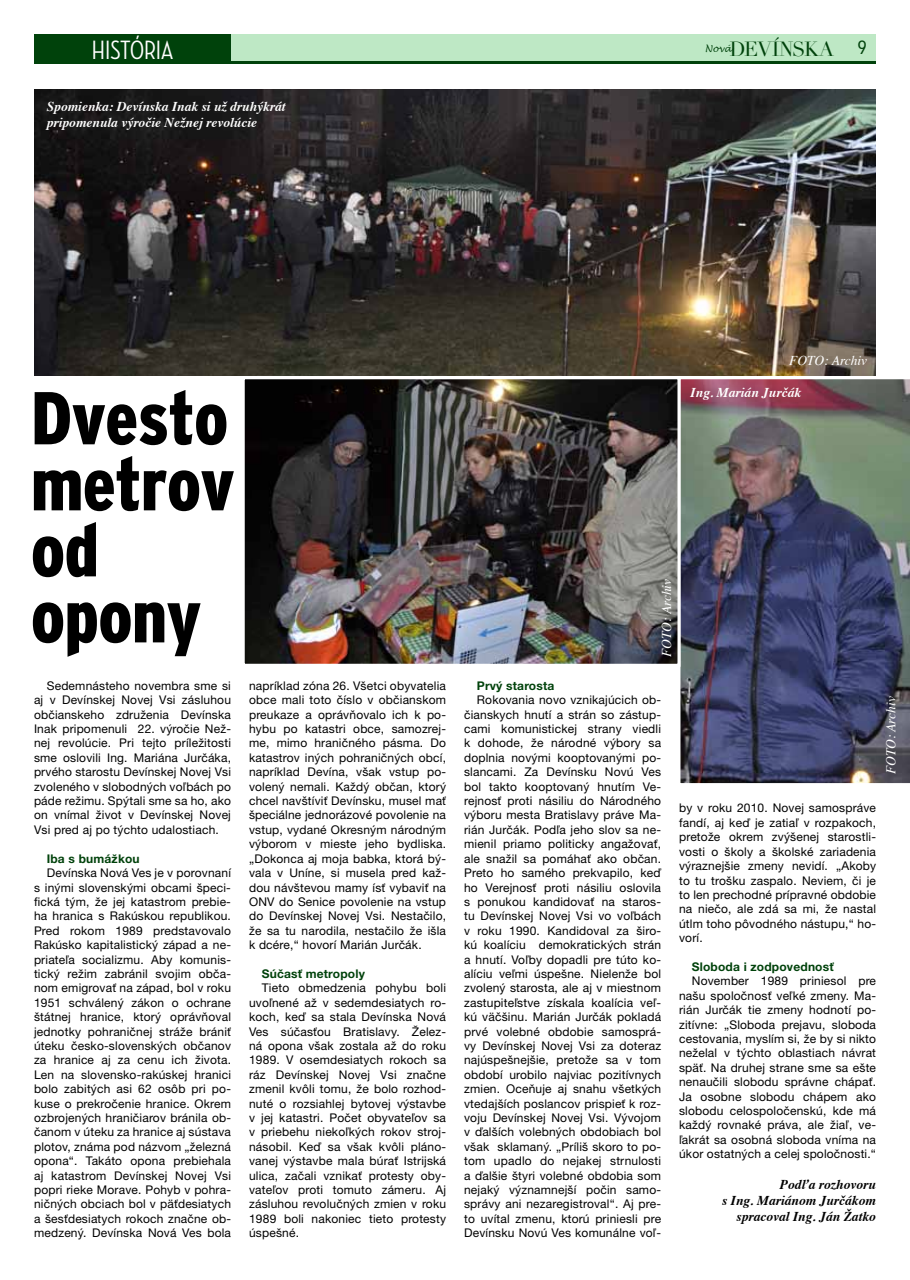
<style>
.page{position:relative;width:910px;height:1280px;background:#fff}
.page>*{position:absolute;margin:0;border:0;box-sizing:border-box;transform-origin:0 0}
.t1{font:900 condensed 74.55px/66px "Interstate CE";letter-spacing:-.01em;color:#000}
.t2{font:500 27px "Neutraface Condensed";color:#fff}
.t3{font:20.1px "Didot";letter-spacing:-.04em;color:#00420b}
.t4{font:italic 700 13.5px/16.2px "Times";color:#fff}
.t5{font:italic 700 13.5px/16.2px "Times";color:#000;text-align:right}
.t6{font:italic 13.5px "Times";color:#fff}
.t7{font:12px/14.4px "Helvetica Neue CE";letter-spacing:.015em;color:#000;text-align:justify}
.t8{font:700 12px "Helvetica Neue CE";letter-spacing:.015em;color:#00420b}
.s1{font-family:"Neutraface Condensed";font-weight:500;font-size:24px}
</style>
<div class="page">
<div style="left:34px;top:34px;width:842px;height:28px;background:#bee8c5"></div>
<hr style="left:34px;top:62px;width:842px;height:2px;background:#00420b">
<div style="left:34px;top:34px;width:197px;height:28px;background:#00420b"></div>
<img style="left:34px;top:89px;width:842px;height:287px">
<img style="left:680px;top:379px;width:230px;height:405px">
<img style="left:246px;top:380px;width:430px;height:283px">
<div style="left:242px;top:376px;width:438px;height:291px;border:3px solid #fff"></div>
<h2 class="t2" style="left:92px;top:35px;width:83px">HISTÓRIA</h2>
<h3 class="t3" style="left:705px;top:37px;width:163px"><sup>Nová</sup>DEVÍNSKA <span class="s1">9</span></h3>
<p class="t4" style="left:47px;top:97px;width:240px">Spomienka: Devínska Inak si už druhýkrát pripomenula výročie Nežnej revolúcie</p>
<h1 class="t1" style="left:31px;top:384px;width:205px">Dvesto metrov od opony</h1>
<p class="t7" style="left:34px;top:678px;width:199px;text-indent:13px">Sedemnásteho novembra sme si aj v Devínskej Novej Vsi zásluhou občianskeho združenia Devínska Inak pripomenuli 22. výročie Než&shy;nej revolúcie. Pri tejto príležitosti sme oslovili Ing. Mariána Jurčáka, prvého starostu Devínskej Novej Vsi zvoleného v slobodných voľbách po páde režimu. Spýtali sme sa ho, ako on vnímal život v Devínskej Novej Vsi pred aj po týchto udalostiach.</p>
<p class="t8" style="left:47px;top:852px;width:94px">Iba s bumážkou</p>
<p class="t7" style="left:34px;top:866px;width:199px;text-indent:13px">Devínska Nová Ves je v porovnaní s inými slovenskými obcami špeci&shy;fická tým, že jej katastrom prebie&shy;ha hranica s Rakúskou republikou.<br>Pred rokom 1989 predstavovalo Rakúsko kapitalistický západ a ne&shy;priateľa socializmu. Aby komunis&shy;tický režim zabránil svojim obča&shy;nom emigrovať na západ, bol v roku 1951 schválený zákon o ochrane štátnej hranice, ktorý oprávňoval jednotky pohraničnej stráže brániť úteku česko-slovenských občanov za hranice aj za cenu ich života.<br>Len na slovensko-rakúskej hranici bolo zabitých asi 62 osôb pri po&shy;kuse o prekročenie hranice. Okrem ozbrojených hraničiarov bránila ob&shy;čanom v úteku za hranice aj sústava plotov, známa pod názvom „železná opona“. Takáto opona prebiehala aj katastrom Devínskej Novej Vsi popri rieke Morave. Pohyb v pohra&shy;ničných obciach bol v päťdesiatych a šesťdesiatych rokoch značne ob&shy;medzený. Devínska Nová Ves bola</p>
<p class="t7" style="left:249px;top:678px;width:199px">napríklad zóna 26. Všetci obyvatelia obce mali toto číslo v občianskom preukaze a oprávňovalo ich k po&shy;hybu po katastri obce, samozrej&shy;me, mimo hraničného pásma. Do katastrov iných pohraničných obcí, napríklad Devína, však vstup po&shy;volený nemali. Každý občan, ktorý chcel navštíviť Devínsku, musel mať špeciálne jednorázové povolenie na vstup, vydané Okresným národným výborom v mieste jeho bydliska. „Dokonca aj moja babka, ktorá bý&shy;vala v Uníne, si musela pred kaž&shy;dou návštevou mamy ísť vybaviť na ONV do Senice povolenie na vstup do Devínskej Novej Vsi. Nestačilo, že sa tu narodila, nestačilo že išla k dcére,“ hovorí Marián Jurčák.</p>
<p class="t8" style="left:262px;top:967px;width:105px">Súčasť metropoly</p>
<p class="t7" style="left:249px;top:981px;width:199px;text-indent:13px">Tieto obmedzenia pohybu boli uvoľnené až v sedemdesiatych ro&shy;koch, keď sa stala Devínska Nová Ves súčasťou Bratislavy. Želez&shy;ná opona však zostala až do roku 1989. V osemdesiatych rokoch sa ráz Devínskej Novej Vsi značne zmenil kvôli tomu, že bolo rozhod&shy;nuté o rozsiahlej bytovej výstavbe v jej katastri. Počet obyvateľov sa v priebehu niekoľkých rokov stroj&shy;násobil. Keď sa však kvôli pláno&shy;vanej výstavbe mala búrať Istrijská ulica, začali vznikať protesty oby&shy;vateľov proti tomuto zámeru. Aj zásluhou revolučných zmien v roku 1989 boli nakoniec tieto protesty úspešné.</p>
<p class="t6" style="left:789px;top:349px;width:80px">FOTO: Archiv</p>
<p class="t4" style="left:691px;top:383px;width:112px">Ing. Marián Jurčák</p>
<p class="t6" style="left:655px;top:657px;width:80px;rotate:-90deg">FOTO: Archiv</p>
<p class="t8" style="left:477px;top:679px;width:79px">Prvý starosta</p>
<p class="t7" style="left:464px;top:693px;width:199px;text-indent:13px">Rokovania novo vznikajúcich ob&shy;čianskych hnutí a strán so zástup&shy;cami komunistickej strany viedli k dohode, že národné výbory sa doplnia novými kooptovanými po&shy;slancami. Za Devínsku Novú Ves bol takto kooptovaný hnutím Ve&shy;rejnosť proti násiliu do Národného výboru mesta Bratislavy práve Ma&shy;rián Jurčák. Podľa jeho slov sa ne&shy;mienil priamo politicky angažovať, ale snažil sa pomáhať ako občan.<br>Preto ho samého prekvapilo, keď ho Verejnosť proti násiliu oslovila s ponukou kandidovať na staros&shy;tu Devínskej Novej Vsi vo voľbách v roku 1990. Kandidoval za širo&shy;kú koalíciu demokratických strán a hnutí. Voľby dopadli pre túto ko&shy;alíciu veľmi úspešne. Nielenže bol zvolený starosta, ale aj v miestnom zastupiteľstve získala koalícia veľ&shy;kú väčšinu. Marián Jurčák pokladá prvé volebné obdobie samosprá&shy;vy Devínskej Novej Vsi za doteraz najúspešnejšie, pretože sa v tom období urobilo najviac pozitívnych zmien. Oceňuje aj snahu všetkých vtedajších poslancov prispieť k roz&shy;voju Devínskej Novej Vsi. Vývojom v ďalších volebných obdobiach bol však sklamaný. „Príliš skoro to po&shy;tom upadlo do nejakej strnulosti a ďalšie štyri volebné obdobia som nejaký významnejší počin samo&shy;správy ani nezaregistroval“. Aj pre&shy;to uvítal zmenu, ktorú priniesli pre Devínsku Novú Ves komunálne voľ-</p>
<p class="t7" style="left:679px;top:801px;width:198px">by v roku 2010. Novej samospráve fandí, aj keď je zatiaľ v rozpakoch, pretože okrem zvýšenej starostli&shy;vosti o školy a školské zariadenia výraznejšie zmeny nevidí. „Akoby to tu trošku zaspalo. Neviem, či je to len prechodné prípravné obdobie na niečo, ale zdá sa mi, že nastal útlm toho pôvodného nástupu,“ ho&shy;vorí.</p>
<p class="t8" style="left:692px;top:960px;width:143px">Sloboda i zodpovednosť</p>
<p class="t7" style="left:679px;top:974px;width:198px;text-indent:13px">November 1989 priniesol pre našu spoločnosť veľké zmeny. Ma&shy;rián Jurčák tie zmeny hodnotí po&shy;zitívne: „Sloboda prejavu, sloboda cestovania, myslím si, že by si nikto neželal v týchto oblastiach návrat späť. Na druhej strane sme sa ešte nenaučili slobodu správne chápať.<br>Ja osobne slobodu chápem ako slobodu celospoločenskú, kde má každý rovnaké práva, ale žiaľ, ve&shy;ľakrát sa osobná sloboda vníma na úkor ostatných a celej spoločnosti.“</p>
<p class="t5" style="left:722px;top:1175px;width:155px">Podľa rozhovoru<br>s Ing. Mariánom Jurčákom spracoval Ing. Ján Žatko</p>
<p class="t6" style="left:879px;top:774px;width:80px;rotate:-90deg">FOTO: Archiv</p>
</div>
